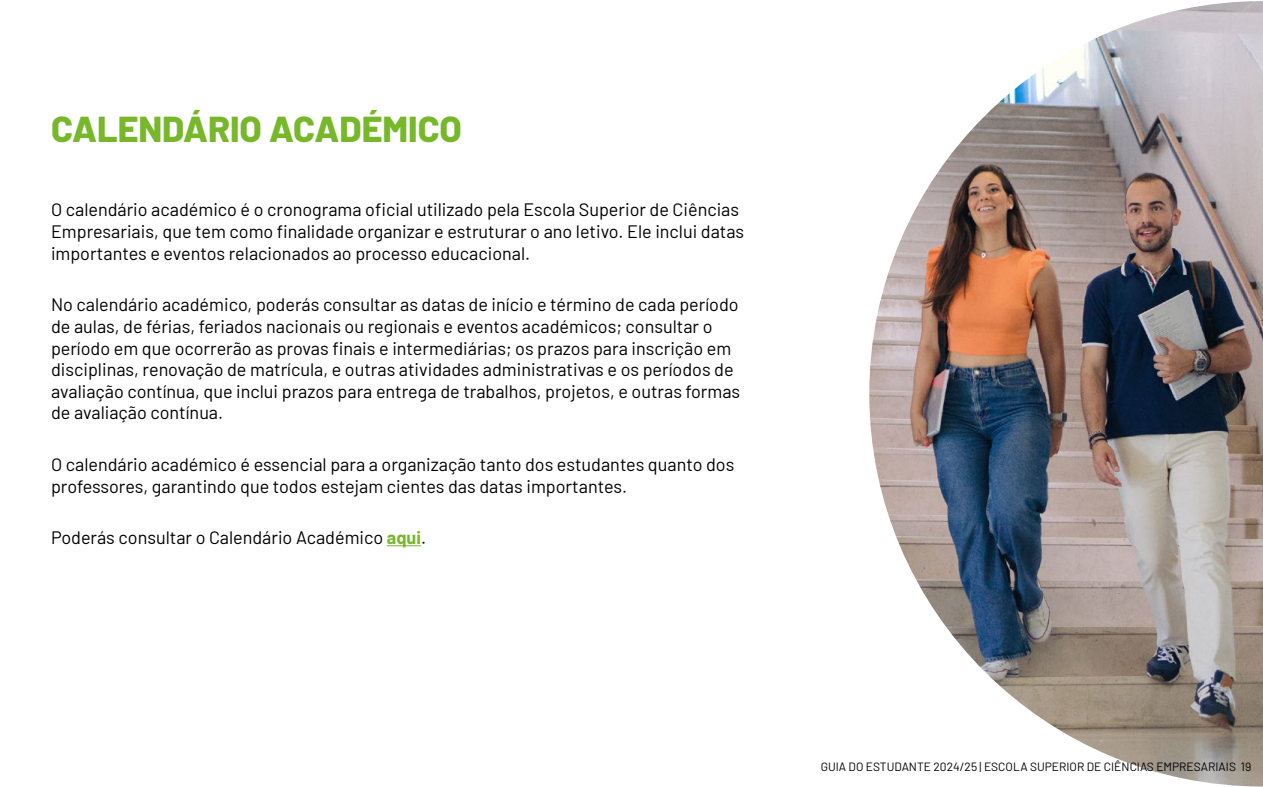
<style>
.page{position:relative;width:1263px;height:787px;background:#fff}
.page>*{position:absolute;margin:0;border:0;box-sizing:border-box;transform-origin:0 0}
.t1{font:800 36px "Barlow";color:#76b82a}
.t2{font:18px/21.6px "Barlow";color:#000}
.t3{font:12px "Barlow";color:#020203}
.s1{font-weight:700;color:#76b82a}
</style>
<div class="page">
<hr style="left:387px;top:545px;width:34px;height:1px;background:#76b82a">
<img style="left:869px;top:1px;width:394px;height:785px">
<h1 class="t1" style="left:51px;top:102px;width:412px">CALENDÁRIO ACADÉMICO</h1>
<p class="t2" style="left:51px;top:198px;width:695px">O calendário académico é o cronograma oficial utilizado pela Escola Superior de Ciências<br>Empresariais, que tem como finalidade organizar e estruturar o ano letivo. Ele inclui datas importantes e eventos relacionados ao processo educacional.</p>
<p class="t2" style="left:51px;top:292px;width:691px">No calendário académico, poderás consultar as datas de início e término de cada período de aulas, de férias, feriados nacionais ou regionais e eventos académicos; consultar o período em que ocorrerão as provas finais e intermediárias; os prazos para inscrição em disciplinas, renovação de matrícula, e outras atividades administrativas e os períodos de avaliação contínua, que inclui prazos para entrega de trabalhos, projetos, e outras formas de avaliação contínua.</p>
<p class="t2" style="left:51px;top:452px;width:685px">O calendário académico é essencial para a organização tanto dos estudantes quanto dos professores, garantindo que todos estejam cientes das datas importantes.</p>
<p class="t2" style="left:51px;top:525px;width:376px">Poderás consultar o Calendário Académico <span class="s1">aqui</span>.</p>
<p class="t3" style="left:821px;top:758px;width:432px">GUIA DO ESTUDANTE 2024/25 | ESCOLA SUPERIOR DE CIÊNCIAS EMPRESARIAIS 19</p>
</div>
